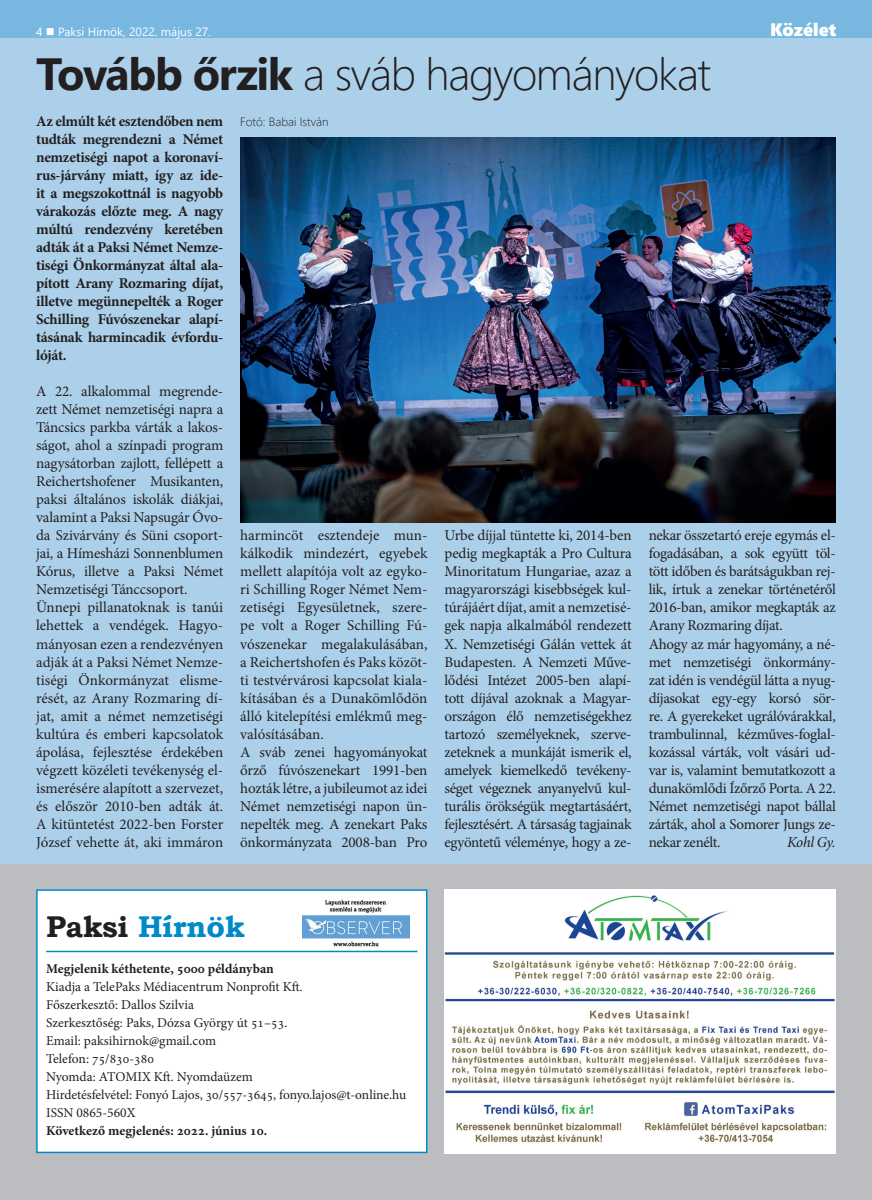
<style>
.page{position:relative;width:872px;height:1200px;background:#fff}
.page>*{position:absolute;margin:0;border:0;box-sizing:border-box;transform-origin:0 0}
.t1{font:300 45px "Segoe UI";letter-spacing:-.03em;color:#231f20}
.t2{font:700 30px "Bookman Old Style";letter-spacing:-.01em;color:#008ac8}
.t3{font:18px "Segoe UI Black";color:#fff}
.t4{font:15px/18px "Minion Pro";letter-spacing:-.01em;color:#231f20}
.t5{font:700 15px/18px "Minion Pro";letter-spacing:-.02em;color:#231f20;text-align:justify}
.t6{font:italic 15px "Minion Pro";letter-spacing:-.025em;color:#231f20}
.t7{font:13.5px/18px "Minion Pro";letter-spacing:-.005em;color:#231f20}
.t8{font:700 13.5px "Minion Pro";color:#231f20}
.t9{font:12px "Segoe UI";color:#fff}
.t10{font:300 12px "Segoe UI";color:#231f20}
.s1{font-weight:700}
.s2{color:#231f20}
</style>
<div class="page">
<div style="left:0;top:0;width:872px;height:38px;background:#77b7e0"></div>
<div style="left:0;top:38px;width:872px;height:826px;background:#acd0ea"></div>
<div style="left:0;top:864px;width:872px;height:335px;background:#bcbdc0"></div>
<img style="left:444px;top:889px;width:392px;height:263px">
<div style="left:37px;top:889px;width:390px;height:263px;background:#fff"></div>
<div style="left:36px;top:889px;width:391px;height:263px;border:2px solid #008ac8"></div>
<hr style="left:46px;top:950px;width:371px;height:1px;background:#008ac8">
<img style="left:302px;top:899px;width:108px;height:48px">
<img style="left:240px;top:137px;width:596px;height:385px">
<p class="t9" style="left:36px;top:20px;width:176px">4 ■ Paksi Hírnök, 2022. május 27.</p>
<h1 class="t1" style="left:36px;top:32px;width:676px"><span class="s1">Tovább őrzik</span> a sváb hagyományokat</h1>
<p class="t3" style="left:770px;top:17px;width:68px">Közélet</p>
<p class="t5" style="left:36px;top:112px;width:189px">Az elmúlt két esztendőben nem tudták megrendezni a Német nemzetiségi napot a koronaví&shy;rus-járvány miatt, így az ide&shy;it a megszokottnál is nagyobb várakozás előzte meg. A nagy múltú rendezvény keretében adták át a Paksi Német Nemze&shy;tiségi Önkormányzat által ala&shy;pított Arany Rozmaring díjat, illetve megünnepelték a Roger Schilling Fúvószenekar alapí&shy;tásának harmincadik évfordu&shy;lóját.</p>
<p class="t4" style="left:36px;top:382px;width:189px">A 22. alkalommal megrende&shy;zett Német nemzetiségi napra a<br>Táncsics parkba várták a lakos&shy;ságot, ahol a színpadi program nagysátorban zajlott, fellépett a<br>Reichertshofener Musikanten, paksi általános iskolák diákjai, valamint a Paksi Napsugár Óvo&shy;da Szivárvány és Süni csoport&shy;jai, a Hímesházi Sonnenblumen<br>Kórus, illetve a Paksi Német<br>Nemzetiségi Tánccsoport.<br>Ünnepi pillanatoknak is tanúi lehettek a vendégek. Hagyo&shy;mányosan ezen a rendezvényen adják át a Paksi Német Nemze&shy;tiségi Önkormányzat elisme&shy;rését, az Arany Rozmaring dí&shy;jat, amit a német nemzetiségi kultúra és emberi kapcsolatok ápolása, fejlesztése érdekében végzett közéleti tevékenység el&shy;ismerésére alapított a szervezet, és először 2010-ben adták át.<br>A kitüntetést 2022-ben Forster<br>József vehette át, aki immáron</p>
<p class="t10" style="left:240px;top:110px;width:90px">Fotó: Babai István</p>
<p class="t4" style="left:240px;top:526px;width:189px">harmincöt esztendeje mun&shy;kálkodik mindezért, egyebek mellett alapítója volt az egyko&shy;ri Schilling Roger Német Nem&shy;zetiségi Egyesületnek, szere&shy;pe volt a Roger Schilling Fú&shy;vószenekar megalakulásában, a Reichertshofen és Paks közöt&shy;ti testvérvárosi kapcsolat kiala&shy;kításában és a Dunakömlődön álló kitelepítési emlékmű meg&shy;valósításában.<br>A sváb zenei hagyományokat őrző fúvószenekart 1991-ben hozták létre, a jubileumot az idei<br>Német nemzetiségi napon ün&shy;nepelték meg. A zenekart Paks önkormányzata 2008-ban Pro</p>
<p class="t4" style="left:444px;top:526px;width:189px;text-align:justify">Urbe díjjal tüntette ki, 2014-ben pedig megkapták a Pro Cultura Minoritatum Hungariae, azaz a magyarországi kisebbségek kul&shy;túrájáért díjat, amit a nemzetisé&shy;gek napja alkalmából rendezett X. Nemzetiségi Gálán vettek át Budapesten. A Nemzeti Műve&shy;lődési Intézet 2005-ben alapí&shy;tott díjával azoknak a Magyar&shy;országon élő nemzetiségekhez tartozó személyeknek, szerve&shy;zeteknek a munkáját ismerik el, amelyek kiemelkedő tevékeny&shy;séget végeznek anyanyelvű kul&shy;turális örökségük megtartásáért, fejlesztésért. A társaság tagjainak egyöntetű véleménye, hogy a ze-</p>
<p class="t4" style="left:648px;top:526px;width:189px">nekar összetartó ereje egymás el&shy;fogadásában, a sok együtt töl&shy;tött időben és barátságukban rej&shy;lik, írtuk a zenekar történetéről<br>2016-ban, amikor megkapták az<br>Arany Rozmaring díjat.<br>Ahogy az már hagyomány, a né&shy;met nemzetiségi önkormány&shy;zat idén is vendégül látta a nyug&shy;díjasokat egy-egy korsó sör&shy;re. A gyerekeket ugrálóvárakkal, trambulinnal, kézműves-foglal&shy;kozással várták, volt vásári ud&shy;var is, valamint bemutatkozott a dunakömlődi Ízőrző Porta. A 22.<br>Német nemzetiségi napot bállal zárták, ahol a Somorer Jungs ze&shy;nekar zenélt.</p>
<p class="t6" style="left:787px;top:831px;width:50px">Kohl Gy.</p>
<h2 class="t2" style="left:46px;top:904px;width:200px"><span class="s2">Paksi</span> Hírnök</h2>
<p class="t8" style="left:46px;top:958px;width:229px">Megjelenik kéthetente, 5000 példányban</p>
<p class="t7" style="left:46px;top:977px;width:361px">Kiadja a TelePaks Médiacentrum Nonprofit Kft.<br>Főszerkesztő: Dallos Szilvia<br>Szerkesztőség: Paks, Dózsa György út 51–53.<br>Email: paksihirnok@gmail.com<br>Telefon: 75/830-380<br>Nyomda: ATOMIX Kft. Nyomdaüzem<br>Hirdetésfelvétel: Fonyó Lajos, 30/557-3645, fonyo.lajos@t-online.hu ISSN 0865-560X</p>
<p class="t8" style="left:46px;top:1120px;width:223px">Következő megjelenés: 2022. június 10.</p>
</div>
